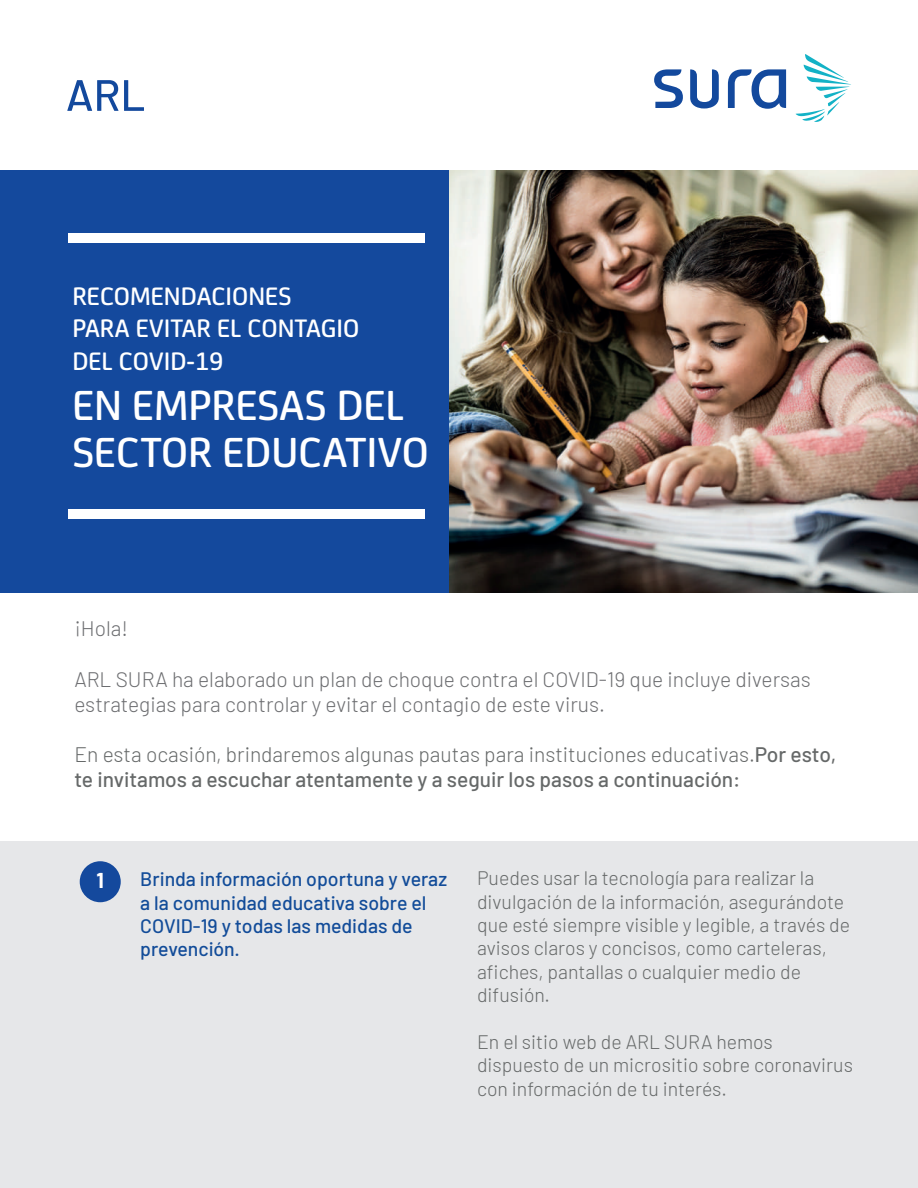
<style>
.page{position:relative;width:918px;height:1188px;background:#fff}
.page>*{position:absolute;margin:0;border:0;box-sizing:border-box;transform-origin:0 0}
.t1{font:500 45px/46.8px "FS Joey";color:#fff}
.t2{font:500 27px/32.4px "FS Joey";color:#fff}
.t3{font:500 21px/25.2px "Barlow";color:#666969}
.t4{font:300 21px/25.2px "Barlow";color:#6c6d70}
.t5{font:700 21px "Barlow";color:#fff}
.t6{font:300 19.5px/23.4px "Barlow";color:#666969}
.t7{font:500 19.5px/23.4px "Barlow";color:#124c99}
.s1{font-weight:300}
</style>
<div class="page">
<div style="left:0;top:842px;width:918px;height:346px;background:#e6e7e9"></div>
<div style="left:0;top:170px;width:468px;height:422px;background:#14499d"></div>
<svg style="left:796px;top:54px;width:55px;height:68px"></svg>
<svg style="left:654px;top:69px;width:132px;height:40px"></svg>
<svg style="left:67px;top:80px;width:51px;height:31px"></svg>
<svg style="left:124px;top:80px;width:20px;height:31px"></svg>
<div style="left:80px;top:861px;width:41px;height:41px;background:#14499d;border-radius:50%"></div>
<div style="left:68px;top:233px;width:357px;height:10px;background:#fff"></div>
<div style="left:68px;top:509px;width:357px;height:10px;background:#fff"></div>
<img style="left:450px;top:170px;width:468px;height:423px">
<h2 class="t2" style="left:72px;top:278px;width:288px">RECOMENDACIONES<br>PARA EVITAR EL CONTAGIO<br>DEL COVID-19</h2>
<h1 class="t1" style="left:72px;top:379px;width:358px">EN EMPRESAS DEL<br>SECTOR EDUCATIVO</h1>
<p class="t4" style="left:74px;top:615px;width:55px">¡Hola!</p>
<p class="t4" style="left:74px;top:665px;width:738px">ARL SURA ha elaborado un plan de choque contra el COVID-19 que incluye diversas estrategias para controlar y evitar el contagio de este virus.</p>
<p class="t3" style="left:74px;top:740px;width:763px"><span class="s1">En esta ocasión, brindaremos algunas pautas para instituciones educativas.</span>Por esto, te invitamos a escuchar atentamente y a seguir los pasos a continuación:</p>
<p class="t5" style="left:97px;top:865px;width:9px">1</p>
<p class="t7" style="left:140px;top:866px;width:308px">Brinda información oportuna y veraz a la comunidad educativa sobre el<br>COVID-19 y todas las medidas de prevención.</p>
<p class="t6" style="left:477px;top:865px;width:375px">Puedes usar la tecnología para realizar la divulgación de la información, asegurándote que esté siempre visible y legible, a través de avisos claros y concisos, como carteleras, afiches, pantallas o cualquier medio de difusión.</p>
<p class="t6" style="left:477px;top:1029px;width:377px">En el sitio web de ARL SURA hemos dispuesto de un micrositio sobre coronavirus con información de tu interés.</p>
</div>
